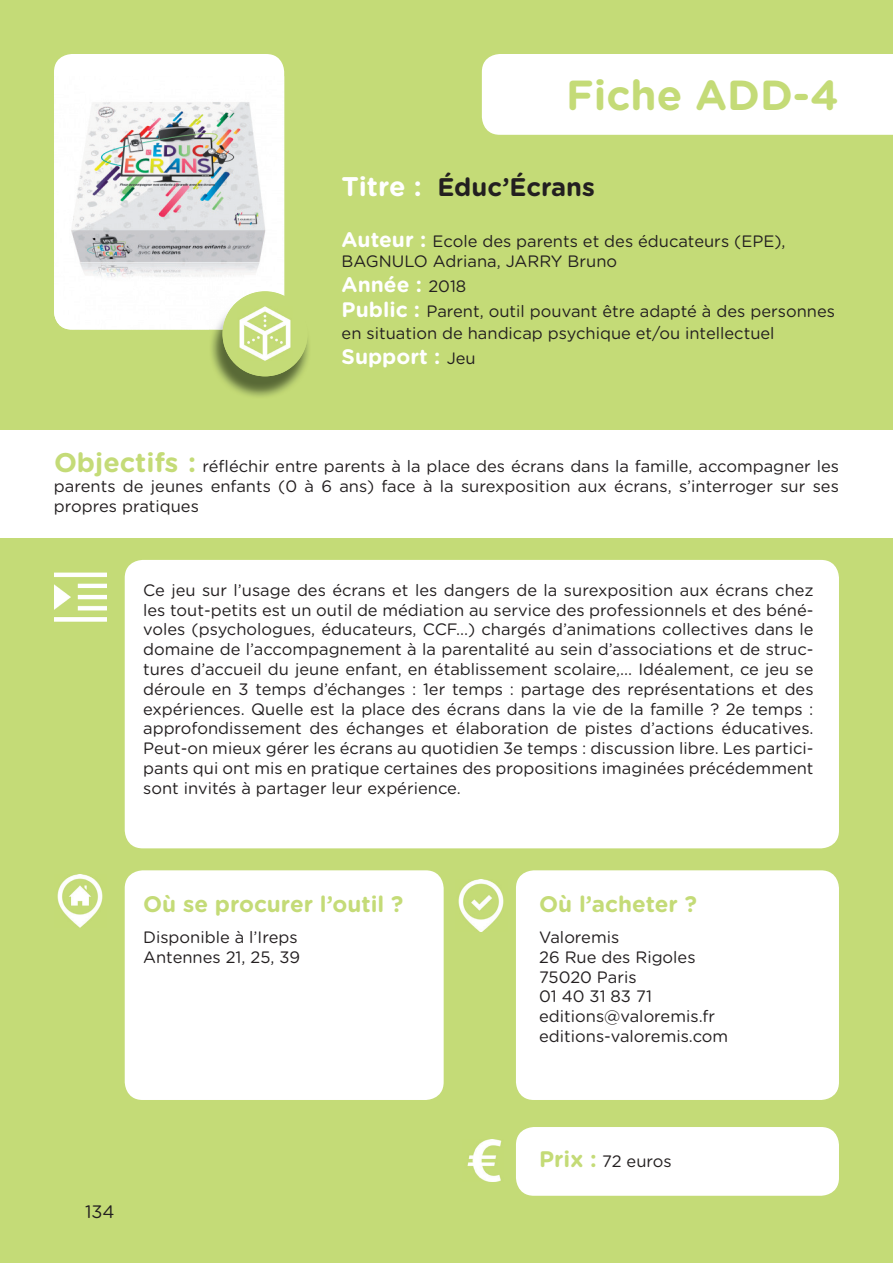
<style>
.page{position:relative;width:893px;height:1263px;background:#c4db77}
.page>*{position:absolute;margin:0;border:0;box-sizing:border-box;transform-origin:0 0}
.t1{font:700 42px "Gotham Rounded";color:#c4db77}
.t2{font:700 25.5px "Gotham Rounded";color:#231f20}
.t3{font:700 22.5px "Gotham Rounded";color:#c4db77}
.t4{font:700 21px "Gotham Rounded";color:#fff}
.t5{font:18px "Gotham Rounded";color:#231f20}
.t6{font:16.5px/19.8px "Gotham Rounded";color:#231f20}
.s1{font-size:27px;color:#fff}
.s2{font-weight:700;font-size:21px;color:#fff}
.s3{font-weight:400;font-size:16.5px;color:#231f20}
.s4{font-weight:700;font-size:27px;color:#c4db77}
.s5{font-weight:700;font-size:22.5px;color:#c4db77}
</style>
<div class="page">
<div style="left:482px;top:54px;width:411px;height:81px;background:#fff"></div>
<div style="left:0;top:430px;width:893px;height:108px;background:#fff"></div>
<div style="left:54px;top:54px;width:230px;height:276px;background:#fff;border-radius:18px"></div>
<div style="left:125px;top:560px;width:714px;height:288px;background:#fff;border-radius:18px"></div>
<div style="left:125px;top:870px;width:319px;height:230px;background:#fff;border-radius:18px"></div>
<img style="left:54px;top:572px;width:52px;height:50px">
<img style="left:57px;top:875px;width:46px;height:52px">
<img style="left:458px;top:879px;width:46px;height:53px">
<div style="left:516px;top:870px;width:323px;height:230px;background:#fff;border-radius:18px"></div>
<div style="left:516px;top:1127px;width:323px;height:69px;background:#fff;border-radius:18px"></div>
<img style="left:467px;top:1140px;width:35px;height:41px">
<img style="left:54px;top:102px;width:212px;height:228px">
<img style="left:211px;top:330px;width:98px;height:67px">
<img style="left:209px;top:297px;width:34px;height:33px">
<div style="left:223px;top:291px;width:85px;height:85px;background:#c4db77;border-radius:50%"></div>
<img style="left:239px;top:307px;width:52px;height:54px">
<h1 class="t1" style="left:566px;top:64px;width:274px">Fiche ADD-4</h1>
<h2 class="t2" style="left:342px;top:169px;width:255px"><span class="s1">Titre :</span> Éduc’Écrans</h2>
<p class="t6" style="left:342px;top:230px;width:446px"><span class="s2">Auteur :</span> Ecole des parents et des éducateurs (EPE),<br>BAGNULO Adriana, JARRY Bruno</p>
<p class="t4" style="left:342px;top:269px;width:126px">Année : <span class="s3">2018</span></p>
<p class="t6" style="left:342px;top:300px;width:495px;line-height:21.6px"><span class="s2">Public :</span> Parent, outil pouvant être adapté à des personnes en situation de handicap psychique et/ou intellectuel</p>
<p class="t4" style="left:342px;top:341px;width:136px">Support : <span class="s3">Jeu</span></p>
<p class="t6" style="left:54px;top:456px;width:786px;text-align:justify"><span class="s4">Objectifs :</span> réfléchir entre parents à la place des écrans dans la famille, accompagner les parents de jeunes enfants (0 à 6 ans) face à la surexposition aux écrans, s’interroger sur ses propres pratiques</p>
<p class="t6" style="left:143px;top:579px;width:672px;text-align:justify">Ce jeu sur l’usage des écrans et les dangers de la surexposition aux écrans chez les tout-petits est un outil de médiation au service des professionnels et des béné&shy;voles (psychologues, éducateurs, CCF...) chargés d’animations collectives dans le domaine de l’accompagnement à la parentalité au sein d’associations et de struc&shy;tures d’accueil du jeune enfant, en établissement scolaire,... Idéalement, ce jeu se déroule en 3 temps d’échanges : 1er temps : partage des représentations et des expériences. Quelle est la place des écrans dans la vie de la famille ? 2e temps : approfondissement des échanges et élaboration de pistes d’actions éducatives.<br>Peut-on mieux gérer les écrans au quotidien 3e temps : discussion libre. Les partici&shy;pants qui ont mis en pratique certaines des propositions imaginées précédemment sont invités à partager leur expérience.</p>
<h3 class="t3" style="left:143px;top:888px;width:262px">Où se procurer l’outil ?</h3>
<p class="t6" style="left:143px;top:926px;width:159px">Disponible à l’Ireps<br>Antennes 21, 25, 39</p>
<p class="t5" style="left:85px;top:1199px;width:31px">134</p>
<h3 class="t3" style="left:539px;top:888px;width:159px">Où l’acheter ?</h3>
<p class="t6" style="left:539px;top:926px;width:191px">Valoremis<br>26 Rue des Rigoles<br>75020 Paris<br>01 40 31 83 71 editions@valoremis.fr editions-valoremis.com</p>
<p class="t6" style="left:539px;top:1150px;width:134px"><span class="s5">Prix :</span> 72 euros</p>
</div>
